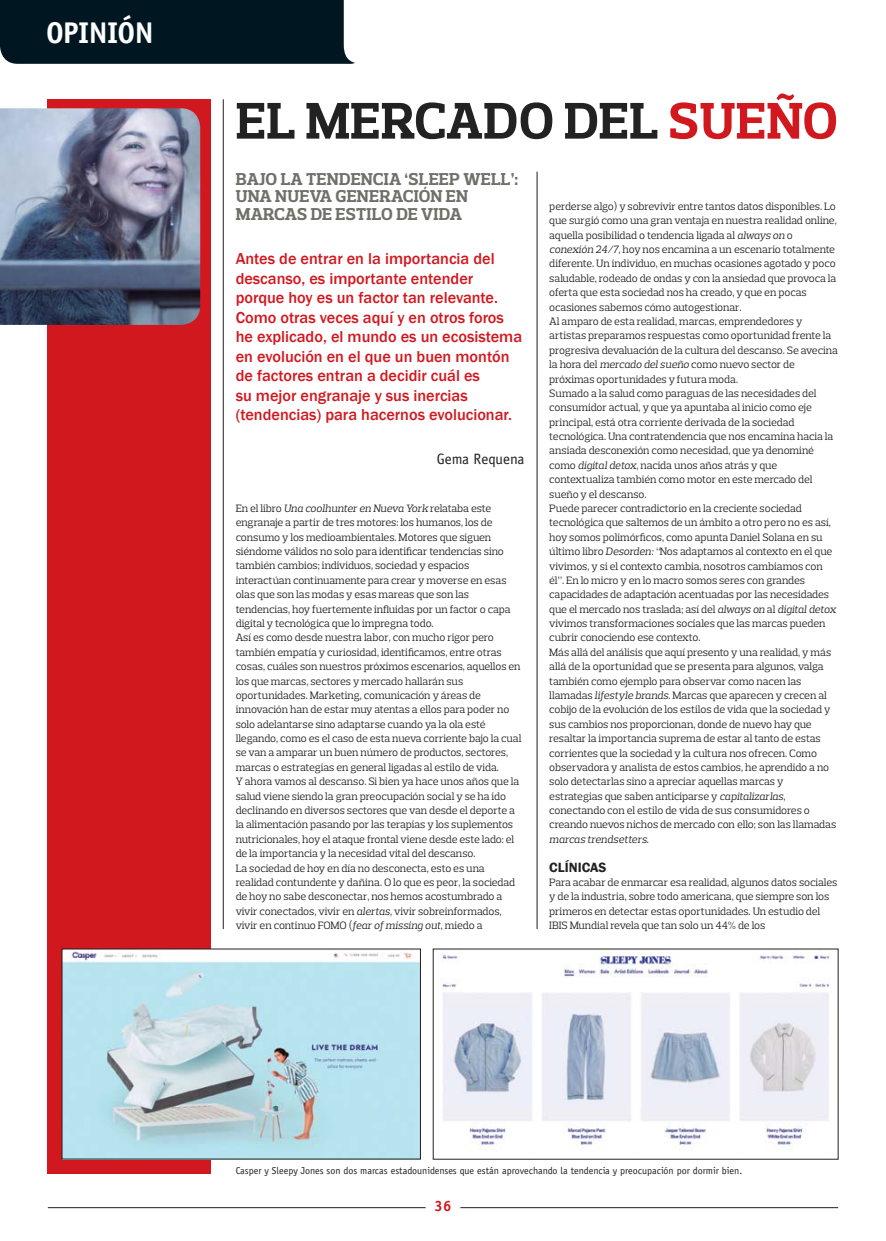
<style>
.page{position:relative;width:886px;height:1241px;background:#fff}
.page>*{position:absolute;margin:0;border:0;box-sizing:border-box;transform-origin:0 0}
.t1{font:700 52.5px "Prelo Slab";letter-spacing:.015em;color:#222}
.t2{font:700 30px "Officina Sans Std";letter-spacing:-.02em;color:#fff}
.t3{font:700 17.5px/17.5px "Prelo Slab";letter-spacing:.015em;color:#706f68}
.t4{font:500 16.25px/19.5px "Franklin Gothic";color:#d2181f}
.t5{font:15px "Officina Sans Std";color:#231f20}
.t6{font:700 15px "Officina Sans Std";color:#d2181f}
.t7{font:600 13.75px "Franklin Gothic";color:#231f20}
.t8{font:10.88px/14.4px "Prelo Slab";letter-spacing:-.01em;color:#222}
.t9{font:10.88px/14.4px "Prelo Slab";letter-spacing:-.01em;color:#231f20}
.t10{font:10px "Officina Sans Std";color:#231f20}
.s1{color:#d2181f}
.s2{font-style:italic}
</style>
<div class="page">
<hr style="left:48px;top:1207px;width:378px;height:1px;background:#231f20">
<hr style="left:460px;top:1207px;width:378px;height:1px;background:#231f20">
<div style="left:0;top:0;width:355px;height:64px;background:#001722"></div>
<hr style="left:223px;top:99px;width:1px;height:829px;background:#231f20">
<hr style="left:537px;top:171px;width:1px;height:757px;background:#231f20">
<div style="left:48px;top:99px;width:163px;height:1074px;background:#d2181f"></div>
<img style="left:0;top:108px;width:200px;height:217px">
<img style="left:440px;top:950px;width:390px;height:201px">
<img style="left:64px;top:950px;width:355px;height:206px">
<h2 class="t2" style="left:46px;top:14px;width:109px">OPINIÓN</h2>
<h1 class="t1" style="left:236px;top:89px;width:603px">EL MERCADO DEL <span class="s1">SUEÑO</span></h1>
<h3 class="t3" style="left:236px;top:170px;width:284px">BAJO LA TENDENCIA ‘SLEEP WELL’:<br>UNA NUEVA GENERACIÓN EN<br>MARCAS DE ESTILO DE VIDA</h3>
<p class="t8" style="left:549px;top:199px;width:290px">perderse algo) y sobrevivir entre tantos datos disponibles. Lo que surgió como una gran ventaja en nuestra realidad online, aquella posibilidad o tendencia ligada al <span class="s2">always on</span> o <span class="s2">conexión 24/7</span>, hoy nos encamina a un escenario totalmente diferente. Un individuo, en muchas ocasiones agotado y poco saludable, rodeado de ondas y con la ansiedad que provoca la oferta que esta sociedad nos ha creado, y que en pocas ocasiones sabemos cómo autogestionar.<br>Al amparo de esta realidad, marcas, emprendedores y artistas preparamos respuestas como oportunidad frente la progresiva devaluación de la cultura del descanso. Se avecina la hora del <span class="s2">mercado del sueño</span> como nuevo sector de próximas oportunidades y futura moda.<br>Sumado a la salud como paraguas de las necesidades del consumidor actual, y que ya apuntaba al inicio como eje principal, está otra corriente derivada de la sociedad tecnológica. Una contratendencia que nos encamina hacia la ansiada desconexión como necesidad, que ya denominé como <span class="s2">digital detox</span>, nacida unos años atrás y que contextualiza también como motor en este mercado del sueño y el descanso.<br>Puede parecer contradictorio en la creciente sociedad tecnológica que saltemos de un ámbito a otro pero no es así, hoy somos polimórficos, como apunta Daniel Solana en su último libro <span class="s2">Desorden: “</span>Nos adaptamos al contexto en el que vivimos, y si el contexto cambia, nosotros cambiamos con él”. En lo micro y en lo macro somos seres con grandes capacidades de adaptación acentuadas por las necesidades que el mercado nos traslada; así del <span class="s2">always on</span> al <span class="s2">digital detox </span>vivimos transformaciones sociales que las marcas pueden cubrir conociendo ese contexto.<br>Más allá del análisis que aquí presento y una realidad, y más allá de la oportunidad que se presenta para algunos, valga también como ejemplo para observar como nacen las llamadas <span class="s2">lifestyle brands</span>. Marcas que aparecen y crecen al cobijo de la evolución de los estilos de vida que la sociedad y sus cambios nos proporcionan, donde de nuevo hay que resaltar la importancia suprema de estar al tanto de estas corrientes que la sociedad y la cultura nos ofrecen. Como observadora y analista de estos cambios, he aprendido a no solo detectarlas sino a apreciar aquellas marcas y estrategias que saben anticiparse y <span class="s2">capitalizarlas</span>, conectando con el estilo de vida de sus consumidores o creando nuevos nichos de mercado con ello; son las llamadas <span class="s2">marcas trendsetters</span>.</p>
<p class="t7" style="left:549px;top:858px;width:59px">CLÍNICAS</p>
<p class="t8" style="left:549px;top:874px;width:290px">Para acabar de enmarcar esa realidad, algunos datos sociales y de la industria, sobre todo americana, que siempre son los primeros en detectar estas oportunidades. Un estudio del IBIS Mundial revela que tan solo un 44% de los</p>
<p class="t4" style="left:236px;top:249px;width:288px">Antes de entrar en la importancia del descanso, es importante entender porque hoy es un factor tan relevante.<br>Como otras veces aquí y en otros foros he explicado, el mundo es un ecosistema en evolución en el que un buen montón de factores entran a decidir cuál es<br>su mejor engranaje y sus inercias (tendencias) para hacernos evolucionar.</p>
<h3 class="t5" style="left:437px;top:450px;width:89px">Gema Requena</h3>
<p class="t9" style="left:236px;top:501px;width:277px">En el libro <span class="s2">Una coolhunter en Nueva York</span> relataba este engranaje a partir de tres motores: los humanos, los de consumo y los medioambientales. Motores que siguen siéndome válidos no solo para identificar tendencias sino también cambios; individuos, sociedad y espacios interactúan continuamente para crear y moverse en esas olas que son las modas y esas mareas que son las tendencias, hoy fuertemente influidas por un factor o capa digital y tecnológica que lo impregna todo.</p>
<p class="t8" style="left:236px;top:630px;width:287px">Así es como desde nuestra labor, con mucho rigor pero también empatía y curiosidad, identificamos, entre otras cosas, cuáles son nuestros próximos escenarios, aquellos en los que marcas, sectores y mercado hallarán sus oportunidades. Marketing, comunicación y áreas de innovación han de estar muy atentas a ellos para poder no solo adelantarse sino adaptarse cuando ya la ola esté llegando, como es el caso de esta nueva corriente bajo la cual se van a amparar un buen número de productos, sectores, marcas o estrategias en general ligadas al estilo de vida.<br>Y ahora vamos al descanso. Si bien ya hace unos años que la salud viene siendo la gran preocupación social y se ha ido declinando en diversos sectores que van desde el deporte a la alimentación pasando por las terapias y los suplementos nutricionales, hoy el ataque frontal viene desde este lado: el de la importancia y la necesidad vital del descanso.<br>La sociedad de hoy en día no desconecta, esto es una realidad contundente y dañina. O lo que es peor, la sociedad de hoy no sabe desconectar, nos hemos acostumbrado a vivir conectados, vivir en <span class="s2">alertas</span>, vivir sobreinformados, vivir en continuo FOMO (<span class="s2">fear of missing out</span>, miedo a</p>
<p class="t10" style="left:236px;top:1164px;width:508px">Casper y Sleepy Jones son dos marcas estadounidenses que están aprovechando la tendencia y preocupación por dormir bien.</p>
<h3 class="t6" style="left:435px;top:1196px;width:18px">36</h3>
</div>
